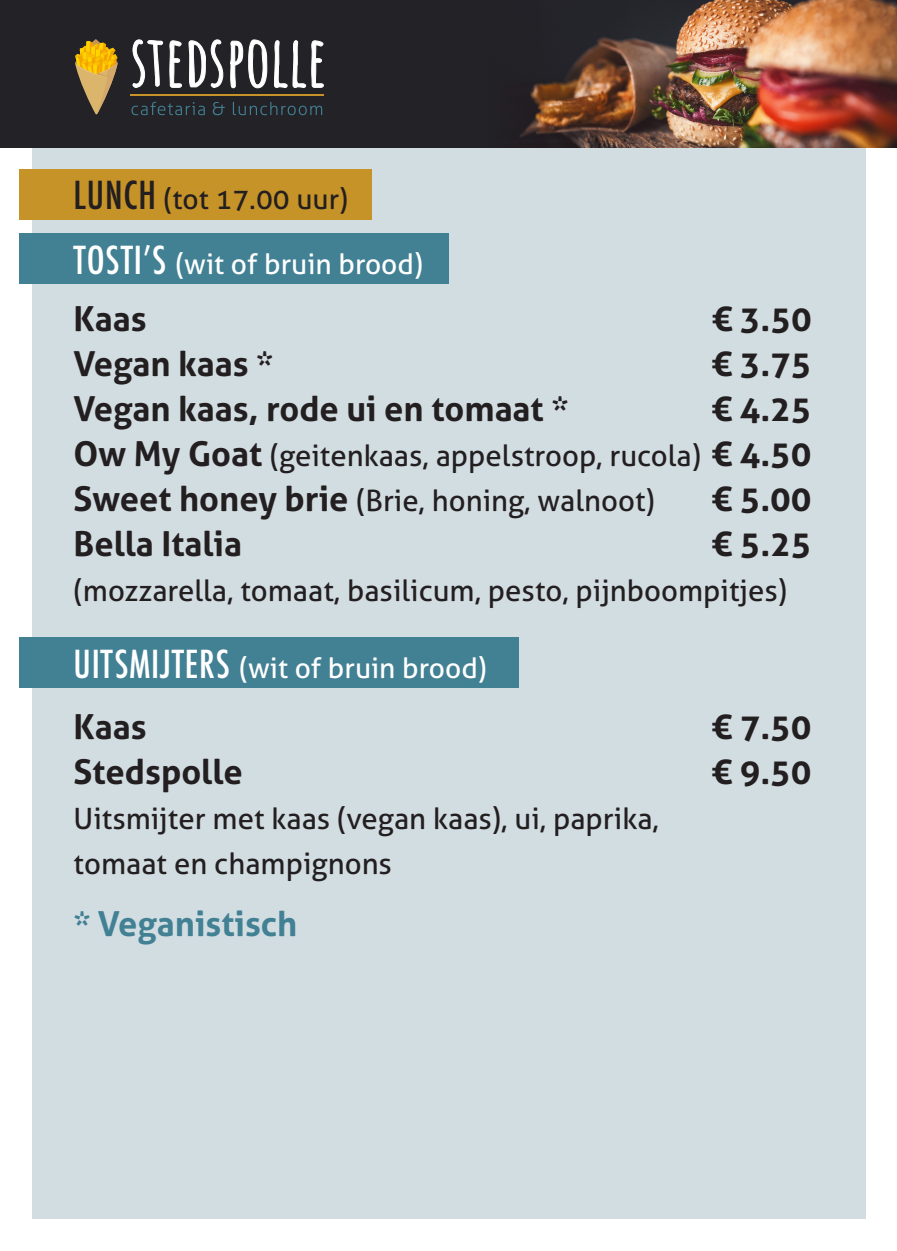
<style>
.page{position:relative;width:897px;height:1251px;background:#fff}
.page>*{position:absolute;margin:0;border:0;box-sizing:border-box;transform-origin:0 0}
.t1{font:700 34.38px "Aller";color:#231f20}
.t2{font:700 34.38px "Aller";color:#428094}
.t3{font:29.38px/45px "Aller";color:#231f20}
.t4{font:28.12px "Aller";color:#fff}
.t5{font:28.12px "Aller";color:#231f20}
.s1{font-family:"Futura";font-weight:500;font-stretch:condensed;font-size:37.5px}
.s2{font-weight:700;font-size:34.38px}
</style>
<div class="page">
<div style="left:32px;top:32px;width:833px;height:1187px;background:#d2dde2"></div>
<div style="left:0;top:0;width:896px;height:147px;background:#232227"></div>
<img style="left:520px;top:0;width:376px;height:147px">
<svg style="left:131px;top:102px;width:191px;height:13px"></svg>
<svg style="left:132px;top:39px;width:192px;height:50px"></svg>
<hr style="left:130px;top:94px;width:193px;height:2px;background:#c69328">
<svg style="left:75px;top:39px;width:43px;height:76px"></svg>
<div style="left:19px;top:233px;width:429px;height:51px;background:#428094"></div>
<div style="left:19px;top:637px;width:500px;height:50px;background:#428094"></div>
<div style="left:19px;top:169px;width:353px;height:50px;background:#c69328"></div>
<p class="t5" style="left:74px;top:181px;width:276px"><span class="s1">LUNCH</span> (tot 17.00 uur)</p>
<p class="t4" style="left:74px;top:247px;width:351px"><span class="s1">TOSTI’S</span> (wit of bruin brood)</p>
<p class="t1" style="left:74px;top:298px;width:74px">Kaas</p>
<p class="t1" style="left:711px;top:298px;width:101px">€ 3.50</p>
<p class="t1" style="left:74px;top:343px;width:201px">Vegan kaas *</p>
<p class="t1" style="left:711px;top:343px;width:101px">€ 3.75</p>
<p class="t1" style="left:74px;top:388px;width:496px">Vegan kaas, rode ui en tomaat *</p>
<p class="t1" style="left:711px;top:388px;width:101px">€ 4.25</p>
<p class="t3" style="left:74px;top:433px;width:739px"><span class="s2">Ow My Goat</span> (geitenkaas, appelstroop, rucola) <span class="s2">€ 4.50</span></p>
<p class="t3" style="left:74px;top:478px;width:583px"><span class="s2">Sweet honey brie</span> (Brie, honing, walnoot)</p>
<p class="t1" style="left:711px;top:478px;width:101px">€ 5.00</p>
<p class="t1" style="left:74px;top:523px;width:170px">Bella Italia</p>
<p class="t1" style="left:711px;top:523px;width:101px">€ 5.25</p>
<p class="t3" style="left:74px;top:568px;width:715px">(mozzarella, tomaat, basilicum, pesto, pijnboompitjes)</p>
<p class="t4" style="left:74px;top:651px;width:415px"><span class="s1">UITSMIJTERS</span> (wit of bruin brood)</p>
<p class="t1" style="left:74px;top:706px;width:74px">Kaas</p>
<p class="t1" style="left:711px;top:706px;width:101px">€ 7.50</p>
<p class="t1" style="left:74px;top:751px;width:171px">Stedspolle</p>
<p class="t1" style="left:711px;top:751px;width:101px">€ 9.50</p>
<p class="t3" style="left:74px;top:796px;width:586px">Uitsmijter met kaas (vegan kaas), ui, paprika, tomaat en champignons</p>
<p class="t2" style="left:74px;top:902px;width:225px">* Veganistisch</p>
</div>
